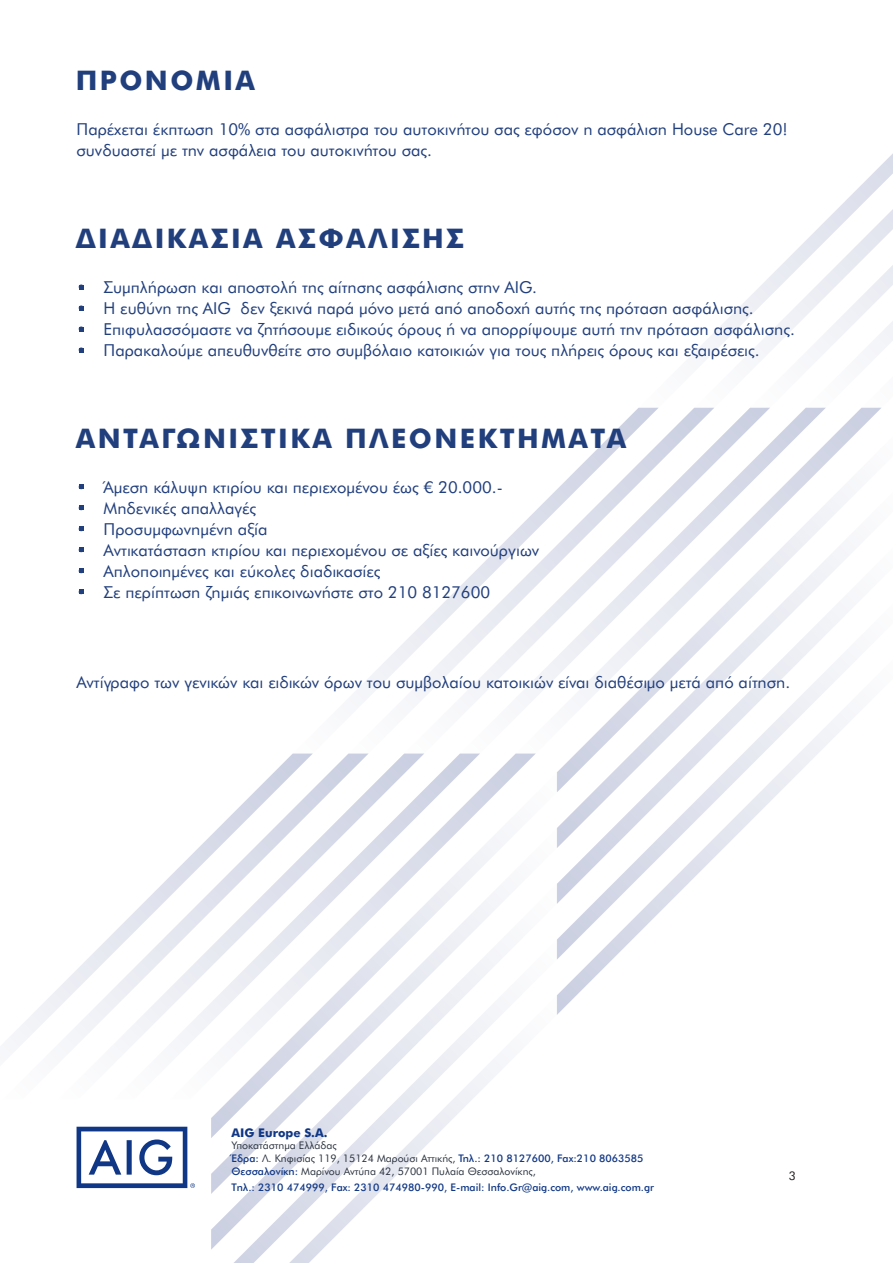
<style>
.page{position:relative;width:893px;height:1263px;background:#fff}
.page>*{position:absolute;margin:0;border:0;box-sizing:border-box;transform-origin:0 0}
.t1{font:700 27px "AIG Futura GR";letter-spacing:.09em;color:#213f7d}
.t2{font:16.5px/21px "AIG Futura GR";color:#213f7d}
.t3{font:700 12px "AIG Futura GR";color:#103785}
.t4{font:12px "AIG Futura GR";color:#231f20}
.t5{font:10.5px/12.6px "AIG Futura GR";color:#2a323e}
.t6{font:500 10.5px "AIG Futura GR";color:#103785}
.s1{font-weight:500;color:#103785}
</style>
<div class="page">
<img style="left:639px;top:153px;width:254px;height:255px">
<img style="left:557px;top:960px;width:55px;height:54px">
<img style="left:558px;top:904px;width:110px;height:56px">
<img style="left:557px;top:848px;width:167px;height:56px">
<img style="left:557px;top:792px;width:222px;height:56px">
<img style="left:557px;top:754px;width:260px;height:38px">
<img style="left:826px;top:408px;width:54px;height:337px">
<svg style="left:861px;top:408px;width:20px;height:1px"></svg>
<img style="left:770px;top:408px;width:56px;height:346px">
<svg style="left:806px;top:408px;width:20px;height:1px"></svg>
<img style="left:714px;top:408px;width:56px;height:346px">
<svg style="left:750px;top:408px;width:20px;height:1px"></svg>
<img style="left:658px;top:408px;width:56px;height:346px">
<svg style="left:694px;top:408px;width:20px;height:1px"></svg>
<img style="left:357px;top:408px;width:301px;height:346px">
<svg style="left:638px;top:408px;width:21px;height:1px"></svg>
<svg style="left:557px;top:995px;width:1px;height:20px"></svg>
<img style="left:234px;top:1250px;width:88px;height:13px">
<svg style="left:557px;top:939px;width:1px;height:20px"></svg>
<img style="left:211px;top:1194px;width:167px;height:56px">
<svg style="left:557px;top:884px;width:1px;height:20px"></svg>
<img style="left:211px;top:1138px;width:222px;height:56px">
<svg style="left:557px;top:828px;width:1px;height:20px"></svg>
<img style="left:211px;top:1099px;width:261px;height:39px">
<svg style="left:557px;top:772px;width:1px;height:20px"></svg>
<img style="left:480px;top:753px;width:55px;height:338px">
<svg style="left:516px;top:753px;width:20px;height:1px"></svg>
<img style="left:424px;top:753px;width:56px;height:346px">
<svg style="left:460px;top:753px;width:20px;height:1px"></svg>
<img style="left:368px;top:753px;width:56px;height:346px">
<svg style="left:404px;top:753px;width:20px;height:1px"></svg>
<img style="left:313px;top:754px;width:55px;height:345px">
<svg style="left:348px;top:753px;width:21px;height:1px"></svg>
<img style="left:11px;top:753px;width:302px;height:346px">
<svg style="left:293px;top:753px;width:20px;height:1px"></svg>
<svg style="left:77px;top:1127px;width:118px;height:61px"></svg>
<svg style="left:79px;top:285px;width:5px;height:5px"></svg>
<svg style="left:79px;top:306px;width:5px;height:5px"></svg>
<svg style="left:79px;top:327px;width:5px;height:5px"></svg>
<svg style="left:79px;top:348px;width:5px;height:5px"></svg>
<svg style="left:79px;top:484px;width:5px;height:5px"></svg>
<svg style="left:79px;top:505px;width:5px;height:5px"></svg>
<svg style="left:79px;top:526px;width:5px;height:5px"></svg>
<svg style="left:79px;top:547px;width:5px;height:5px"></svg>
<svg style="left:79px;top:568px;width:5px;height:5px"></svg>
<svg style="left:79px;top:589px;width:5px;height:5px"></svg>
<p class="t1" style="left:76px;top:64px;width:181px">ΠΡΟΝΌΜΙΑ</p>
<p class="t2" style="left:77px;top:118px;width:713px">Παρέχεται έκπτωση 10% στα ασφάλιστρα του αυτοκινήτου σας εφόσον η ασφάλιση House Care 20! συνδυαστεί µε την ασφάλεια του αυτοκινήτου σας.</p>
<p class="t1" style="left:76px;top:221px;width:390px">∆ΙΑΔΙΚΑΣΊΑ ΑΣΦΆΛΙΣΗΣ</p>
<p class="t2" style="left:77px;top:277px;width:462px">• Συµπλήρωση και αποστολή της αίτησης ασφάλισης στην AIG.</p>
<p class="t2" style="left:77px;top:298px;width:679px">• Η ευθύνη της AIG δεν ξεκινά παρά µόνο µετά από αποδοχή αυτής της πρόταση ασφάλισης.</p>
<p class="t2" style="left:77px;top:319px;width:720px">• Επιφυλασσόµαστε να ζητήσουµε ειδικούς όρους ή να απορρίψουµε αυτή την πρόταση ασφάλισης.</p>
<p class="t2" style="left:77px;top:340px;width:684px">• Παρακαλούµε απευθυνθείτε στο συµβόλαιο κατοικιών για τους πλήρεις όρους και εξαιρέσεις.</p>
<p class="t1" style="left:76px;top:422px;width:552px">ΑΝΤΑΓΩΝΙΣΤΙΚΆ ΠΛΕΟΝΕΚΤΉΜΑΤΑ</p>
<p class="t2" style="left:77px;top:477px;width:428px">• Άµεση κάλυψη κτιρίου και περιεχοµένου έως € 20.000.-</p>
<p class="t2" style="left:77px;top:498px;width:181px">• Μηδενικές απαλλαγές</p>
<p class="t2" style="left:77px;top:519px;width:192px">• Προσυµφωνηµένη αξία</p>
<p class="t2" style="left:77px;top:540px;width:464px">• Aντικατάσταση κτιρίου και περιεχοµένου σε αξίες καινούργιων</p>
<p class="t2" style="left:77px;top:561px;width:306px">• Απλοποιηµένες και εύκολες διαδικασίες</p>
<p class="t2" style="left:77px;top:582px;width:415px">• Σε περίπτωση ζηµιάς επικοινωνήστε στο 210 8127600</p>
<p class="t2" style="left:77px;top:672px;width:715px">Αντίγραφο των γενικών και ειδικών όρων του συµβολαίου κατοικιών είναι διαθέσιµο µετά από αίτηση.</p>
<p class="t3" style="left:231px;top:1125px;width:97px">AIG Europe S.A.</p>
<p class="t5" style="left:231px;top:1139px;width:414px">Υποκατάστημα Ελλάδας<br><span class="s1">Έδρα:</span> Λ. Κηφισίας 119, 15124 Μαρούσι Αττικής, <span class="s1">Τηλ.: 210 8127600, Fax:210 8063585<br>Θεσσαλονίκη:</span> Μαρίνου Αντύπα 42, 57001 Πυλαία Θεσσαλονίκης,</p>
<p class="t6" style="left:231px;top:1181px;width:424px">Tηλ.: 2310 474999, Fax: 2310 474980-990, E-mail: Info.Gr@aig.com, www.aig.com.gr</p>
<p class="t4" style="left:789px;top:1168px;width:9px">3</p>
</div>
